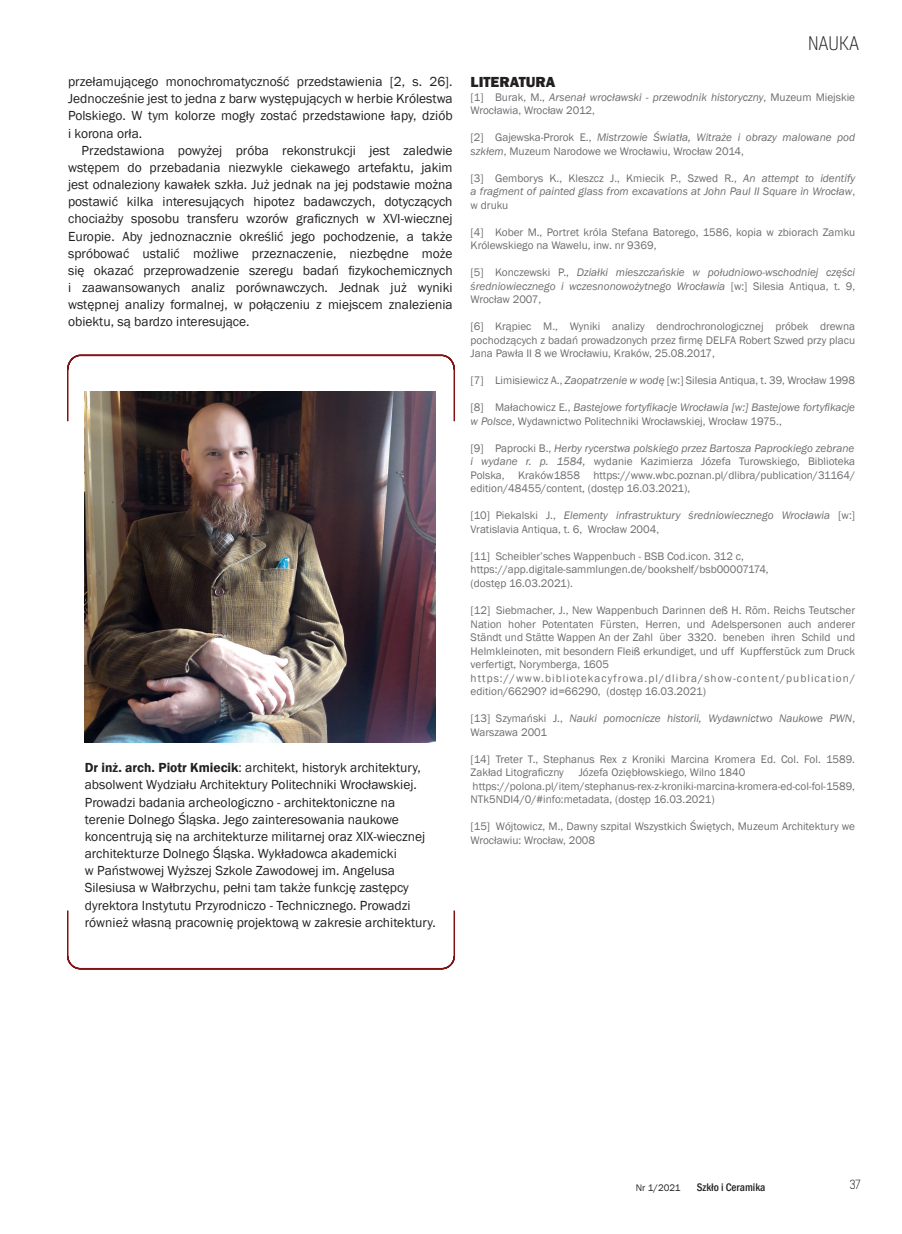
<style>
.page{position:relative;width:902px;height:1234px;background:#fff}
.page>*{position:absolute;margin:0;border:0;box-sizing:border-box;transform-origin:0 0}
.t1{font:300 18px "Kelson";color:#231f20}
.t2{font:800 15px "Franklin Gothic";color:#231f20}
.t3{font:13.5px/17.1px "Franklin Gothic";color:#231f20;text-align:justify}
.t4{font:300 12px "Kelson Sans";color:#231f20}
.t5{font:11.25px/13.5px "Franklin Gothic";color:#6c6d70}
.t6{font:italic 11.25px/13.5px "Franklin Gothic";color:#6c6d70;text-align:justify}
.t7{font:500 condensed 11.25px "Franklin Gothic";color:#231f20}
.t8{font:9.75px "Franklin Gothic";color:#231f20}
.s1{font-weight:600}
.s2{font-style:italic}
.s3{font-style:normal}
</style>
<div class="page">
<img style="left:85px;top:422px;width:351px;height:320px">
<svg style="left:67px;top:354px;width:388px;height:68px"></svg>
<svg style="left:67px;top:910px;width:388px;height:59px"></svg>
<p class="t3" style="left:68px;top:73px;width:386px">przełamującego monochromatyczność przedstawienia [2, s. 26].<br>Jednocześnie jest to jedna z barw występujących w herbie Królestwa Polskiego. W tym kolorze mogły zostać przedstawione łapy, dziób i korona orła.</p>
<p class="t3" style="left:68px;top:142px;width:386px;text-indent:14px">Przedstawiona powyżej próba rekonstrukcji jest zaledwie wstępem do przebadania niezwykle ciekawego artefaktu, jakim jest odnaleziony kawałek szkła. Już jednak na jej podstawie można postawić kilka interesujących hipotez badawczych, dotyczących chociażby sposobu transferu wzorów graficznych w XVI-wiecznej Europie. Aby jednoznacznie określić jego pochodzenie, a także spróbować ustalić możliwe przeznaczenie, niezbędne może się okazać przeprowadzenie szeregu badań fizykochemicznych i zaawansowanych analiz porównawczych. Jednak już wyniki wstępnej analizy formalnej, w połączeniu z miejscem znalezienia obiektu, są bardzo interesujące.</p>
<p class="t3" style="left:85px;top:759px;width:352px;text-align:left"><span class="s1">Dr inż. arch. Piotr Kmiecik</span>: architekt, historyk architektury, absolwent Wydziału Architektury Politechniki Wrocławskiej.<br>Prowadzi badania archeologiczno - architektoniczne na terenie Dolnego Śląska. Jego zainteresowania naukowe koncentrują się na architekturze militarnej oraz XIX-wiecznej architekturze Dolnego Śląska. Wykładowca akademicki<br>w Państwowej Wyższej Szkole Zawodowej im. Angelusa Silesiusa w Wałbrzychu, pełni tam także funkcję zastępcy dyrektora Instytutu Przyrodniczo - Technicznego. Prowadzi również własną pracownię projektową w zakresie architektury.</p>
<h1 class="t1" style="left:808px;top:32px;width:53px">NAUKA</h1>
<h2 class="t2" style="left:470px;top:72px;width:86px">LITERATURA</h2>
<p class="t5" style="left:470px;top:90px;width:386px">[1] Burak, M., <span class="s2">Arsenał wrocławski - przewodnik historyczny</span>, Muzeum Miejskie<br>Wrocławia, Wrocław 2012,</p>
<p class="t5" style="left:470px;top:131px;width:386px">[2] Gajewska-Prorok E., <span class="s2">Mistrzowie Światła, Witraże i obrazy malowane pod szkłem</span>, Muzeum Narodowe we Wrocławiu, Wrocław 2014,</p>
<p class="t6" style="left:470px;top:171px;width:386px"><span class="s3">[3] Gemborys K., Kleszcz J., Kmiecik P., Szwed R.,</span> An attempt to identify a fragment of painted glass from excavations at John Paul II Square in Wrocław<span class="s3">, w druku</span></p>
<p class="t5" style="left:470px;top:225px;width:386px">[4] Kober M., Portret króla Stefana Batorego, 1586, kopia w zbiorach Zamku<br>Królewskiego na Wawelu, inw. nr 9369,</p>
<p class="t6" style="left:470px;top:266px;width:386px"><span class="s3">[5] Konczewski P.,</span> Działki mieszczańskie w południowo-wschodniej części średniowiecznego i wczesnonowożytnego Wrocławia <span class="s3">[w:] Silesia Antiqua, t. 9, Wrocław 2007,</span></p>
<p class="t5" style="left:470px;top:320px;width:386px;text-align:justify">[6] Krąpiec M., Wyniki analizy dendrochronologicznej próbek drewna pochodzących z badań prowadzonych przez firmę DELFA Robert Szwed przy placu Jana Pawła II 8 we Wrocławiu, Kraków, 25.08.2017,</p>
<p class="t5" style="left:470px;top:374px;width:386px">[7] Limisiewicz A., <span class="s2">Zaopatrzenie w wodę</span> [w:] Silesia Antiqua, t. 39, Wrocław 1998</p>
<p class="t5" style="left:470px;top:401px;width:386px">[8] Małachowicz E., <span class="s2">Bastejowe fortyfikacje Wrocławia [w:] Bastejowe fortyfikacje w Polsce</span>, Wydawnictwo Politechniki Wrocławskiej, Wrocław 1975.,</p>
<p class="t5" style="left:470px;top:441px;width:386px;text-align:justify">[9] Paprocki B., <span class="s2">Herby rycerstwa polskiego przez Bartosza Paprockiego zebrane i wydane r. p. 1584,</span> wydanie Kazimierza Józefa Turowskiego, Biblioteka Polska, Kraków1858 https://www.wbc.poznan.pl/dlibra/publication/31164/ edition/48455/content, (dostęp 16.03.2021),</p>
<p class="t5" style="left:470px;top:509px;width:386px">[10] Piekalski J., <span class="s2">Elementy infrastruktury średniowiecznego Wrocławia</span> [w:]<br>Vratislavia Antiqua, t. 6, Wrocław 2004,</p>
<p class="t5" style="left:470px;top:549px;width:299px">[11] Scheibler’sches Wappenbuch - BSB Cod.icon. 312 c, https://app.digitale-sammlungen.de/bookshelf/bsb00007174, (dostęp 16.03.2021).</p>
<p class="t5" style="left:470px;top:603px;width:386px">[12] Siebmacher, J., New Wappenbuch Darinnen deß H. Röm. Reichs Teutscher Nation hoher Potentaten Fürsten, Herren, und Adelspersonen auch anderer Ständt und Stätte Wappen An der Zahl über 3320. beneben ihren Schild und Helmkleinoten, mit besondern Fleiß erkundiget, und uff Kupfferstück zum Druck verfertigt, Norymberga, 1605 https://www.bibliotekacyfrowa.pl/dlibra/show-content/publication/ edition/66290? id=66290, (dostęp 16.03.2021)</p>
<p class="t6" style="left:470px;top:711px;width:386px"><span class="s3">[13] Szymański J.,</span> Nauki pomocnicze historii, Wydawnictwo Naukowe PWN<span class="s3">,<br>Warszawa 2001</span></p>
<p class="t5" style="left:470px;top:752px;width:386px">[14] Treter T., Stephanus Rex z Kroniki Marcina Kromera Ed. Col. Fol. 1589.<br>Zakład Litograficzny</p>
<p class="t5" style="left:470px;top:765px;width:386px;text-indent:108px">Józefa Oziębłowskiego, Wilno 1840 https://polona.pl/item/stephanus-rex-z-kroniki-marcina-kromera-ed-col-fol-1589,<br>NTk5NDI4/0/#info:metadata, (dostęp 16.03.2021)</p>
<p class="t5" style="left:470px;top:819px;width:386px">[15] Wójtowicz, M., Dawny szpital Wszystkich Świętych, Muzeum Architektury we<br>Wrocławiu: Wrocław, 2008</p>
<p class="t8" style="left:635px;top:1181px;width:46px">Nr 1/2021</p>
<p class="t7" style="left:696px;top:1179px;width:70px">Szkło i Ceramika</p>
<p class="t4" style="left:849px;top:1177px;width:12px">37</p>
</div>
